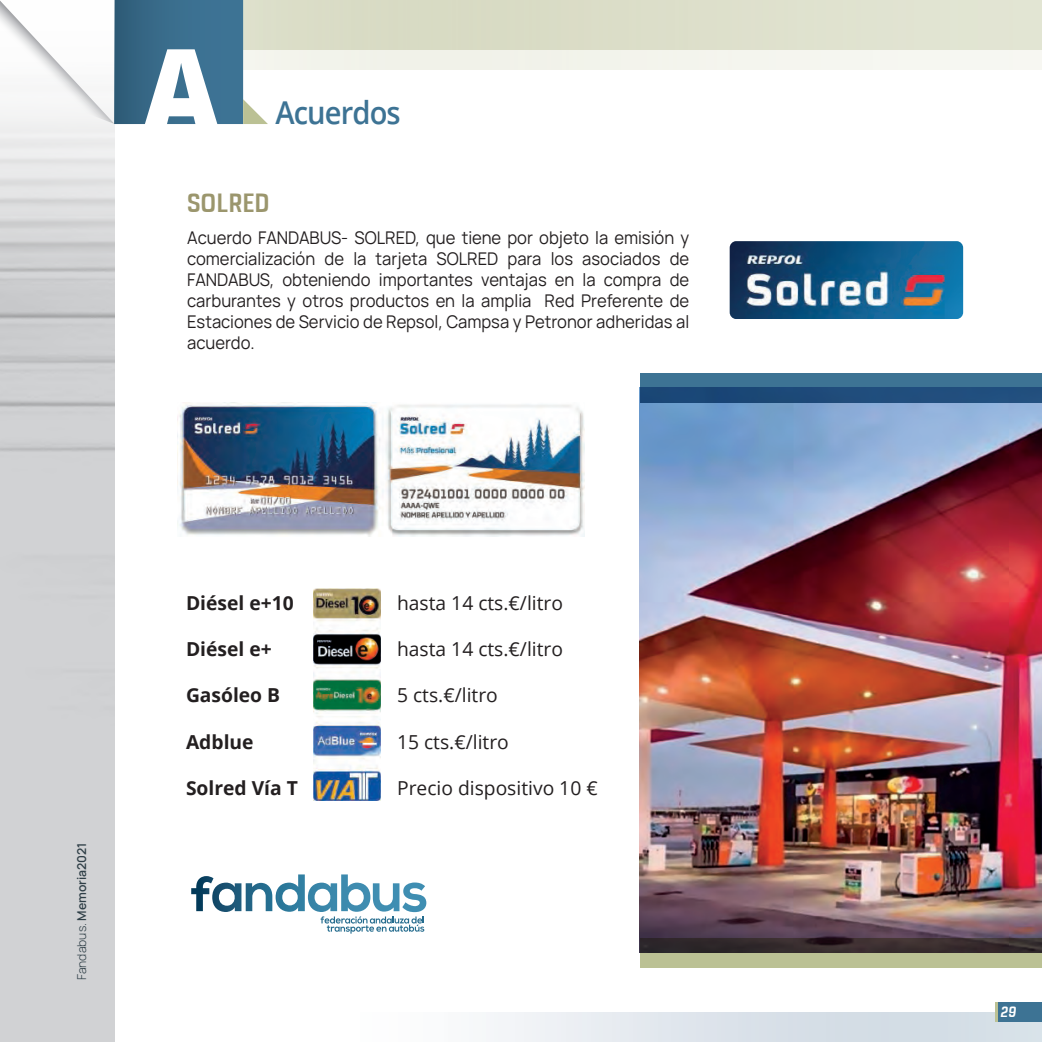
<style>
.page{position:relative;width:1042px;height:1042px;background:#fff}
.page>*{position:absolute;margin:0;border:0;box-sizing:border-box;transform-origin:0 0}
.t1{font:800 114.98px "Open Sans";color:#fff;scale:.92 1}
.t2{font:600 31.5px "Open Sans";letter-spacing:-.03em;color:#3d7394;scale:.92 1}
.t3{font:600 26.25px "Kondes";letter-spacing:-.005em;color:#9b966d}
.t4{font:19.25px "Open Sans";color:#231f20}
.t5{font:700 19.25px "Open Sans";color:#231f20}
.t6{font:17.5px/21px "Hauora";color:#231f20;text-align:justify;scale:.95 1}
.t7{font:italic 600 14.88px "Kondes";color:#fff}
.t8{font:600 12.25px "Hauora";color:#2f3f47}
.s1{font-weight:300}
</style>
<div class="page">
<div style="left:114px;top:0;width:928px;height:69px;background:#f3f4ed"></div>
<div style="left:0;top:0;width:1042px;height:50px;background:#dcdec9"></div>
<div style="left:0;top:0;width:114px;height:1042px;background:#d1d2d4"></div>
<svg style="left:0;top:124px;width:114px;height:157px"></svg>
<svg style="left:0;top:0;width:114px;height:124px;background:#f4f5f5"></svg>
<div style="left:114px;top:0;width:129px;height:124px;background:linear-gradient(to right,#31607c,#40789b)"></div>
<img style="left:640px;top:402px;width:402px;height:535px">
<svg style="left:640px;top:373px;width:402px;height:29px;background:#2c5e86"></svg>
<svg style="left:191px;top:874px;width:235px;height:59px"></svg>
<img style="left:313px;top:588px;width:68px;height:213px">
<img style="left:729px;top:241px;width:234px;height:78px">
<img style="left:177px;top:402px;width:407px;height:134px">
<svg style="left:640px;top:937px;width:402px;height:30px;background:#74715d"></svg>
<svg style="left:243px;top:99px;width:25px;height:25px"></svg>
<svg style="left:114px;top:1012px;width:928px;height:30px"></svg>
<div style="left:997px;top:1002px;width:45px;height:20px;background:#3d7394"></div>
<hr style="left:994px;top:1002px;width:3px;height:20px;background:#bbc194">
<h1 class="t1" style="left:143px;top:2px;width:85px">A</h1>
<h2 class="t2" style="left:275px;top:91px;width:138px">Acuerdos</h2>
<h3 class="t3" style="left:187px;top:186px;width:84px">SOLRED</h3>
<p class="t6" style="left:187px;top:226px;width:530px">Acuerdo FANDABUS- SOLRED, que tiene por objeto la emisión y comercialización de la tarjeta SOLRED para los asociados de FANDABUS, obteniendo importantes ventajas en la compra de carburantes y otros productos en la amplia Red Preferente de Estaciones de Servicio de Repsol, Campsa y Petronor adheridas al acuerdo.</p>
<p class="t8" style="left:72px;top:980px;width:139px;rotate:-90deg"><span class="s1">Fandabus.</span> Memoria2021</p>
<p class="t5" style="left:186px;top:589px;width:109px">Diésel e+10</p>
<p class="t5" style="left:186px;top:635px;width:87px">Diésel e+</p>
<p class="t5" style="left:186px;top:682px;width:96px">Gasóleo B</p>
<p class="t5" style="left:186px;top:728px;width:69px">Adblue</p>
<p class="t5" style="left:186px;top:774px;width:113px">Solred Vía T</p>
<p class="t4" style="left:397px;top:590px;width:167px">hasta 14 cts.€/litro</p>
<p class="t4" style="left:397px;top:636px;width:167px">hasta 14 cts.€/litro</p>
<p class="t4" style="left:397px;top:682px;width:102px">5 cts.€/litro</p>
<p class="t4" style="left:397px;top:728px;width:113px">15 cts.€/litro</p>
<p class="t4" style="left:397px;top:774px;width:202px">Precio dispositivo 10 €</p>
<p class="t7" style="left:1000px;top:1002px;width:17px">29</p>
</div>
